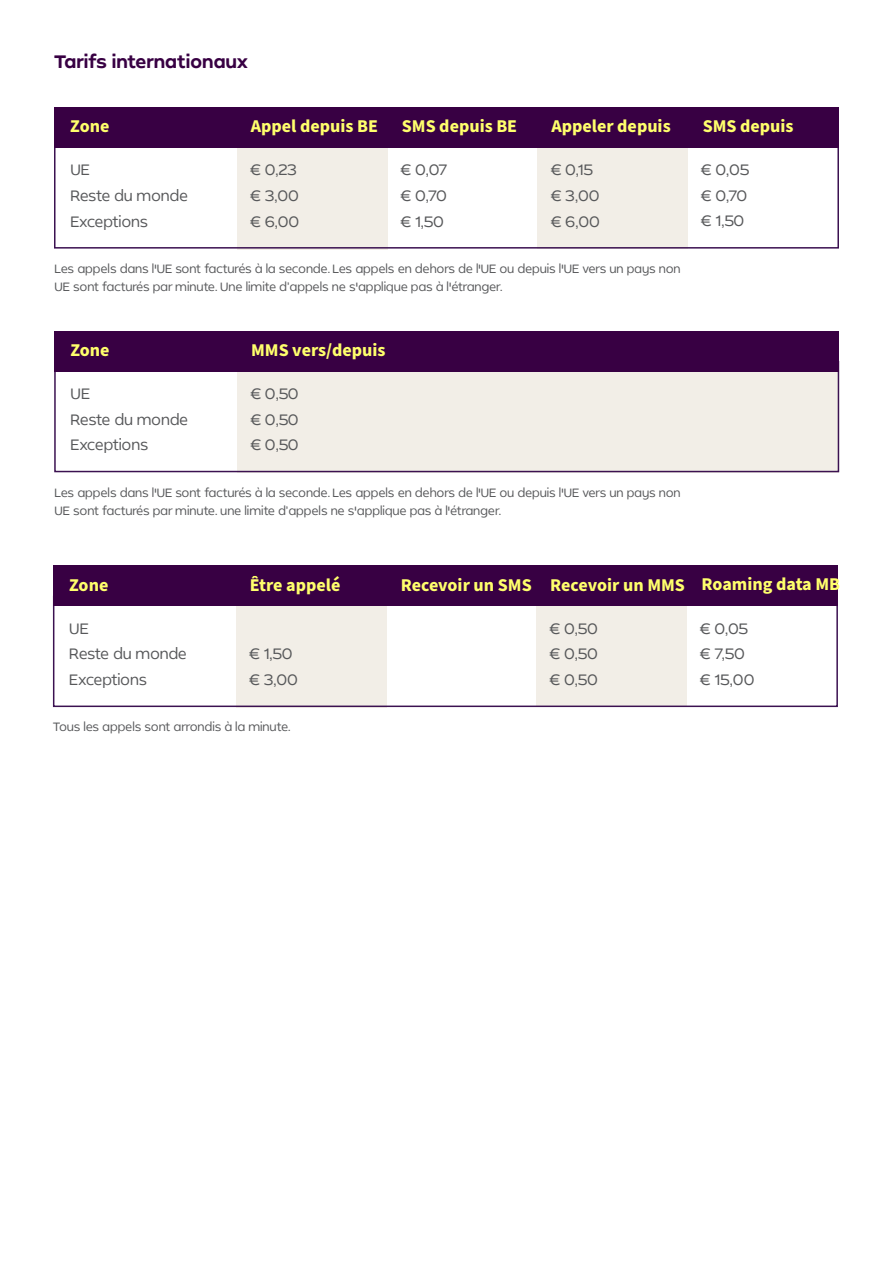
<style>
.page{position:relative;width:893px;height:1263px;background:#fff}
.page>*{position:absolute;margin:0;border:0;box-sizing:border-box;transform-origin:0 0}
.t1{font:700 18px "Source Sans Pro";color:#ffff6c}
.t2{font:700 18px "Byrd";letter-spacing:-.02em;color:#380043}
.Alineastijl_1{font:300 15px "Byrd";letter-spacing:-.02em;color:#57585a}
.Alineastijl_3{font:300 12px/18px "Byrd";letter-spacing:-.02em;color:#57585a}
</style>
<div class="page">
<div style="left:538px;top:107px;width:150px;height:142px;background:#f2eee7"></div>
<div style="left:237px;top:108px;width:150px;height:141px;background:#f2eee7"></div>
<div style="left:54px;top:137px;width:785px;height:112px;border:2px solid #3b1151"></div>
<div style="left:54px;top:107px;width:785px;height:41px;background:#380043"></div>
<div style="left:237px;top:331px;width:601px;height:142px;background:#f2eee7"></div>
<div style="left:54px;top:361px;width:785px;height:111px;border:2px solid #3b1151"></div>
<div style="left:54px;top:331px;width:785px;height:41px;background:#380043"></div>
<div style="left:537px;top:566px;width:150px;height:141px;background:#f2eee7"></div>
<div style="left:236px;top:566px;width:150px;height:142px;background:#f2eee7"></div>
<div style="left:53px;top:596px;width:785px;height:111px;border:2px solid #3b1151"></div>
<div style="left:53px;top:566px;width:785px;height:40px;background:#380043"></div>
<p class="t2" style="left:54px;top:49px;width:196px">Tarifs internationaux</p>
<p class="t1" style="left:70px;top:114px;width:41px">Zone</p>
<p class="t1" style="left:402px;top:114px;width:117px">SMS depuis BE</p>
<p class="t1" style="left:551px;top:114px;width:121px">Appeler depuis</p>
<p class="t1" style="left:251px;top:114px;width:129px">Appel depuis BE</p>
<p class="Alineastijl_1" style="left:251px;top:160px;width:47px">€ 0,23</p>
<p class="Alineastijl_1" style="left:251px;top:185px;width:50px">€ 3,00</p>
<p class="Alineastijl_1" style="left:251px;top:211px;width:50px">€ 6,00</p>
<p class="Alineastijl_1" style="left:401px;top:160px;width:48px">€ 0,07</p>
<p class="Alineastijl_1" style="left:401px;top:185px;width:47px">€ 0,70</p>
<p class="Alineastijl_1" style="left:401px;top:211px;width:44px">€ 1,50</p>
<p class="Alineastijl_1" style="left:551px;top:160px;width:44px">€ 0,15</p>
<p class="Alineastijl_1" style="left:551px;top:185px;width:50px">€ 3,00</p>
<p class="Alineastijl_1" style="left:551px;top:211px;width:50px">€ 6,00</p>
<p class="Alineastijl_1" style="left:70px;top:160px;width:21px">UE</p>
<p class="Alineastijl_1" style="left:70px;top:185px;width:119px">Reste du monde</p>
<p class="Alineastijl_1" style="left:70px;top:211px;width:79px">Exceptions</p>
<p class="Alineastijl_3" style="left:55px;top:259px;width:628px">Les appels dans l'UE sont facturés à la seconde. Les appels en dehors de l'UE ou depuis l'UE vers un pays non<br>UE sont facturés par minute. Une limite d’appels ne s'applique pas à l'étranger.</p>
<p class="t1" style="left:70px;top:338px;width:41px">Zone</p>
<p class="Alineastijl_1" style="left:71px;top:383px;width:21px">UE</p>
<p class="Alineastijl_1" style="left:71px;top:409px;width:119px">Reste du monde</p>
<p class="Alineastijl_1" style="left:71px;top:434px;width:79px">Exceptions</p>
<p class="t1" style="left:251px;top:338px;width:136px">MMS vers/depuis</p>
<p class="Alineastijl_1" style="left:251px;top:383px;width:49px">€ 0,50</p>
<p class="Alineastijl_1" style="left:251px;top:409px;width:49px">€ 0,50</p>
<p class="Alineastijl_1" style="left:251px;top:434px;width:49px">€ 0,50</p>
<p class="Alineastijl_3" style="left:55px;top:483px;width:628px">Les appels dans l'UE sont facturés à la seconde. Les appels en dehors de l'UE ou depuis l'UE vers un pays non<br>UE sont facturés par minute. une limite d’appels ne s'applique pas à l'étranger.</p>
<p class="t1" style="left:703px;top:114px;width:92px">SMS depuis</p>
<p class="Alineastijl_1" style="left:702px;top:159px;width:49px">€ 0,05</p>
<p class="Alineastijl_1" style="left:702px;top:185px;width:47px">€ 0,70</p>
<p class="Alineastijl_1" style="left:702px;top:210px;width:44px">€ 1,50</p>
<p class="t1" style="left:250px;top:573px;width:92px">Être appelé</p>
<p class="t1" style="left:69px;top:573px;width:41px">Zone</p>
<p class="t1" style="left:401px;top:573px;width:132px">Recevoir un SMS</p>
<p class="t1" style="left:550px;top:573px;width:136px">Recevoir un MMS</p>
<p class="Alineastijl_1" style="left:550px;top:618px;width:49px">€ 0,50</p>
<p class="Alineastijl_1" style="left:550px;top:643px;width:49px">€ 0,50</p>
<p class="Alineastijl_1" style="left:550px;top:669px;width:49px">€ 0,50</p>
<p class="Alineastijl_1" style="left:69px;top:618px;width:21px">UE</p>
<p class="Alineastijl_1" style="left:69px;top:643px;width:119px">Reste du monde</p>
<p class="Alineastijl_1" style="left:69px;top:669px;width:79px">Exceptions</p>
<p class="Alineastijl_1" style="left:250px;top:643px;width:44px">€ 1,50</p>
<p class="Alineastijl_1" style="left:250px;top:669px;width:50px">€ 3,00</p>
<p class="Alineastijl_3" style="left:53px;top:717px;width:239px">Tous les appels sont arrondis à la minute.</p>
<p class="t1" style="left:702px;top:572px;width:140px">Roaming data MB</p>
<p class="Alineastijl_1" style="left:701px;top:618px;width:49px">€ 0,05</p>
<p class="Alineastijl_1" style="left:701px;top:643px;width:46px">€ 7,50</p>
<p class="Alineastijl_1" style="left:701px;top:669px;width:55px">€ 15,00</p>
</div>
